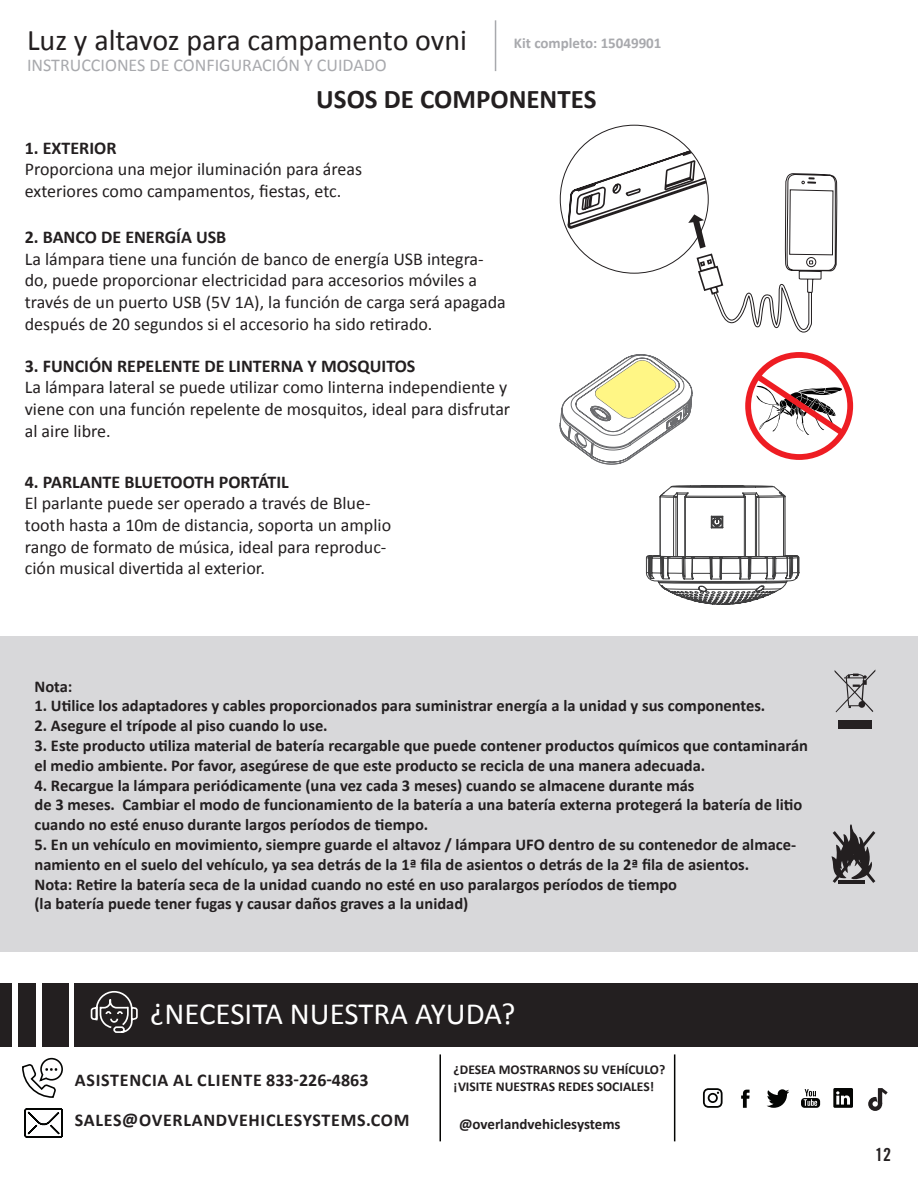
<style>
.page{position:relative;width:918px;height:1188px;background:#fff}
.page>*{position:absolute;margin:0;border:0;box-sizing:border-box;transform-origin:0 0}
.t1{font:30.9px "Calibri";color:#fff}
.t2{font:30px "Calibri";color:#231f20}
.t3{font:700 27px "Calibri";color:#231f20}
.t4{font:18px/21.6px "Calibri";color:#231f20}
.t5{font:700 18px "Calibri";color:#231f20}
.t6{font:700 18px "Calibri";letter-spacing:.04em;color:#231f20}
.t7{font:18px "Calibri";color:#a8a9ad}
.t8{font:18px "Trade Gothic Bold Cond Twenty";color:#231f20}
.t9{font:700 16.5px/19.8px "Calibri";color:#231f20}
.t10{font:700 15px "Calibri";color:#231f20}
.t11{font:700 15px "Calibri";color:#a8a9ad}
.t12{font:700 13.5px/17.4px "Calibri";color:#231f20}
</style>
<div class="page">
<hr style="left:495px;top:20px;width:1px;height:51px;background:#a8a9ad">
<div style="left:0;top:637px;width:918px;height:315px;background:#d8d8da"></div>
<svg style="left:560px;top:141px;width:293px;height:324px"></svg>
<svg style="left:636px;top:485px;width:176px;height:152px"></svg>
<svg style="left:835px;top:670px;width:40px;height:42px"></svg>
<div style="left:838px;top:721px;width:34px;height:8px;background:#252122"></div>
<svg style="left:831px;top:824px;width:45px;height:60px"></svg>
<hr style="left:839px;top:880px;width:26px;height:4px;background:#231f20">
<div style="left:75px;top:984px;width:843px;height:63px;background:#231f20"></div>
<svg style="left:90px;top:991px;width:48px;height:42px"></svg>
<div style="left:42px;top:984px;width:27px;height:63px;background:#231f20"></div>
<div style="left:18px;top:984px;width:17px;height:63px;background:#231f20"></div>
<div style="left:0;top:984px;width:11px;height:63px;background:#231f20"></div>
<svg style="left:22px;top:1057px;width:41px;height:41px"></svg>
<svg style="left:24px;top:1108px;width:39px;height:30px"></svg>
<hr style="left:440px;top:1054px;width:1px;height:87px;background:#040503">
<hr style="left:674px;top:1054px;width:1px;height:87px;background:#040503">
<svg style="left:703px;top:1088px;width:20px;height:20px"></svg>
<svg style="left:741px;top:1090px;width:9px;height:18px"></svg>
<svg style="left:767px;top:1089px;width:22px;height:19px"></svg>
<svg style="left:801px;top:1089px;width:19px;height:19px"></svg>
<svg style="left:833px;top:1088px;width:20px;height:20px"></svg>
<svg style="left:868px;top:1088px;width:20px;height:23px"></svg>
<h2 class="t2" style="left:27px;top:21px;width:442px">Luz y altavoz para campamento ovni</h2>
<p class="t7" style="left:27px;top:54px;width:361px">INSTRUCCIONES DE CONFIGURACIÓN Y CUIDADO</p>
<p class="t11" style="left:514px;top:34px;width:149px">Kit completo: 15049901</p>
<h3 class="t3" style="left:316px;top:82px;width:282px">USOS DE COMPONENTES</h3>
<p class="t5" style="left:25px;top:136px;width:93px">1. EXTERIOR</p>
<p class="t4" style="left:25px;top:158px;width:339px">Proporciona una mejor iluminación para áreas exteriores como campamentos, fiestas, etc.</p>
<p class="t5" style="left:25px;top:226px;width:203px">2. BANCO DE ENERGÍA USB</p>
<p class="t4" style="left:25px;top:247px;width:482px">La lámpara tiene una función de banco de energía USB integra&shy;do, puede proporcionar electricidad para accesorios móviles a través de un puerto USB (5V 1A), la función de carga será apagada después de 20 segundos si el accesorio ha sido retirado.</p>
<p class="t5" style="left:25px;top:355px;width:392px">3. FUNCIÓN REPELENTE DE LINTERNA Y MOSQUITOS</p>
<p class="t4" style="left:25px;top:376px;width:487px">La lámpara lateral se puede utilizar como linterna independiente y viene con una función repelente de mosquitos, ideal para disfrutar al aire libre.</p>
<p class="t5" style="left:25px;top:471px;width:266px">4. PARLANTE BLUETOOTH PORTÁTIL</p>
<p class="t4" style="left:25px;top:492px;width:368px">El parlante puede ser operado a través de Blue&shy;tooth hasta a 10m de distancia, soporta un amplio rango de formato de música, ideal para reproduc&shy;ción musical divertida al exterior.</p>
<p class="t9" style="left:34px;top:676px;width:40px">Nota:</p>
<p class="t9" style="left:34px;top:695px;width:732px">1. Utilice los adaptadores y cables proporcionados para suministrar energía a la unidad y sus componentes.</p>
<p class="t9" style="left:34px;top:715px;width:295px">2. Asegure el trípode al piso cuando lo use.</p>
<p class="t9" style="left:34px;top:735px;width:775px">3. Este producto utiliza material de batería recargable que puede contener productos químicos que contaminarán el medio ambiente. Por favor, asegúrese de que este producto se recicla de una manera adecuada.</p>
<p class="t9" style="left:34px;top:775px;width:769px">4. Recargue la lámpara periódicamente (una vez cada 3 meses) cuando se almacene durante más<br>de 3 meses. Cambiar el modo de funcionamiento de la batería a una batería externa protegerá la batería de litio cuando no esté enuso durante largos períodos de tiempo.</p>
<p class="t9" style="left:34px;top:834px;width:763px">5. En un vehículo en movimiento, siempre guarde el altavoz / lámpara UFO dentro de su contenedor de almace&shy;namiento en el suelo del vehículo, ya sea detrás de la 1ª fila de asientos o detrás de la 2ª fila de asientos.<br>Nota: Retire la batería seca de la unidad cuando no esté en uso paralargos períodos de tiempo<br>(la batería puede tener fugas y causar daños graves a la unidad)</p>
<h1 class="t1" style="left:150px;top:994px;width:367px">¿NECESITA NUESTRA AYUDA?</h1>
<p class="t6" style="left:75px;top:1069px;width:295px">ASISTENCIA AL CLIENTE 833-226-4863</p>
<p class="t6" style="left:75px;top:1109px;width:336px">SALES@OVERLANDVEHICLESYSTEMS.COM</p>
<p class="t12" style="left:454px;top:1060px;width:213px">¿DESEA MOSTRARNOS SU VEHÍCULO? ¡VISITE NUESTRAS REDES SOCIALES!</p>
<p class="t10" style="left:459px;top:1114px;width:163px">@overlandvehiclesystems</p>
<p class="t8" style="left:875px;top:1144px;width:17px">12</p>
</div>
